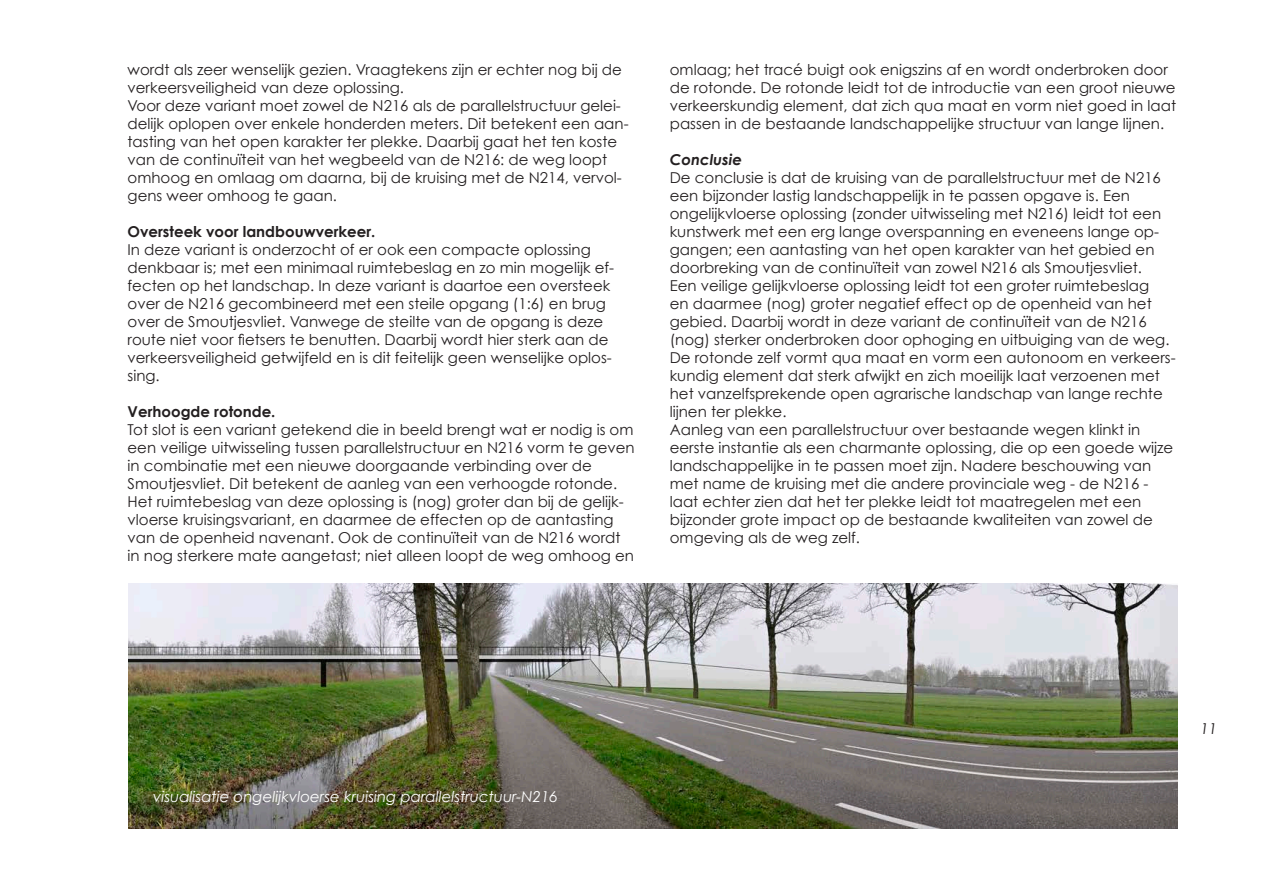
<style>
.page{position:relative;width:1263px;height:893px;background:#fff}
.page>*{position:absolute;margin:0;border:0;box-sizing:border-box;transform-origin:0 0}
.t1{font:15px/18px "Century Gothic";color:#231f20}
.t2{font:italic 15px "Century Gothic";color:#fff}
.t3{font:700 15px "Century Gothic";color:#231f20}
.t4{font:italic 700 15px "Century Gothic";color:#231f20}
.t5{font:italic 15px "Century Gothic";color:#231f20}
</style>
<div class="page">
<img style="left:128px;top:584px;width:1049px;height:244px">
<p class="t1" style="left:128px;top:60px;width:503px">wordt als zeer wenselijk gezien. Vraagtekens zijn er echter nog bij de verkeersveiligheid van deze oplossing.<br>Voor deze variant moet zowel de N216 als de parallelstructuur gelei&shy;delijk oplopen over enkele honderden meters. Dit betekent een aan&shy;tasting van het open karakter ter plekke. Daarbij gaat het ten koste van de continuïteit van het wegbeeld van de N216: de weg loopt omhoog en omlaag om daarna, bij de kruising met de N214, vervol&shy;gens weer omhoog te gaan.</p>
<p class="t3" style="left:128px;top:222px;width:249px">Oversteek voor landbouwverkeer.</p>
<p class="t1" style="left:128px;top:240px;width:488px">In deze variant is onderzocht of er ook een compacte oplossing denkbaar is; met een minimaal ruimtebeslag en zo min mogelijk ef&shy;fecten op het landschap. In deze variant is daartoe een oversteek over de N216 gecombineerd met een steile opgang (1:6) en brug over de Smoutjesvliet. Vanwege de steilte van de opgang is deze route niet voor fietsers te benutten. Daarbij wordt hier sterk aan de verkeersveiligheid getwijfeld en is dit feitelijk geen wenselijke oplos&shy;sing.</p>
<p class="t3" style="left:128px;top:402px;width:149px">Verhoogde rotonde.</p>
<p class="t1" style="left:128px;top:420px;width:509px">Tot slot is een variant getekend die in beeld brengt wat er nodig is om een veilige uitwisseling tussen parallelstructuur en N216 vorm te geven in combinatie met een nieuwe doorgaande verbinding over de Smoutjesvliet. Dit betekent de aanleg van een verhoogde rotonde.<br>Het ruimtebeslag van deze oplossing is (nog) groter dan bij de gelijk&shy;vloerse kruisingsvariant, en daarmee de effecten op de aantasting van de openheid navenant. Ook de continuïteit van de N216 wordt in nog sterkere mate aangetast; niet alleen loopt de weg omhoog en</p>
<p class="t1" style="left:670px;top:60px;width:508px">omlaag; het tracé buigt ook enigszins af en wordt onderbroken door de rotonde. De rotonde leidt tot de introductie van een groot nieuwe verkeerskundig element, dat zich qua maat en vorm niet goed in laat passen in de bestaande landschappelijke structuur van lange lijnen.</p>
<p class="t4" style="left:670px;top:150px;width:74px">Conclusie</p>
<p class="t1" style="left:670px;top:168px;width:507px">De conclusie is dat de kruising van de parallelstructuur met de N216 een bijzonder lastig landschappelijk in te passen opgave is. Een ongelijkvloerse oplossing (zonder uitwisseling met N216) leidt tot een kunstwerk met een erg lange overspanning en eveneens lange op&shy;gangen; een aantasting van het open karakter van het gebied en doorbreking van de continuïteit van zowel N216 als Smoutjesvliet.<br>Een veilige gelijkvloerse oplossing leidt tot een groter ruimtebeslag<br>en daarmee (nog) groter negatief effect op de openheid van het gebied. Daarbij wordt in deze variant de continuïteit van de N216 (nog) sterker onderbroken door ophoging en uitbuiging van de weg.<br>De rotonde zelf vormt qua maat en vorm een autonoom en verkeers&shy;kundig element dat sterk afwijkt en zich moeilijk laat verzoenen met het vanzelfsprekende open agrarische landschap van lange rechte lijnen ter plekke.<br>Aanleg van een parallelstructuur over bestaande wegen klinkt in eerste instantie als een charmante oplossing, die op een goede wijze landschappelijke in te passen moet zijn. Nadere beschouwing van met name de kruising met die andere provinciale weg - de N216 - laat echter zien dat het ter plekke leidt tot maatregelen met een bijzonder grote impact op de bestaande kwaliteiten van zowel de omgeving als de weg zelf.</p>
<p class="t2" style="left:153px;top:788px;width:406px">visualisatie ongelijkvloerse kruising parallelstructuur-N216</p>
<p class="t5" style="left:1200px;top:720px;width:18px">11</p>
</div>
